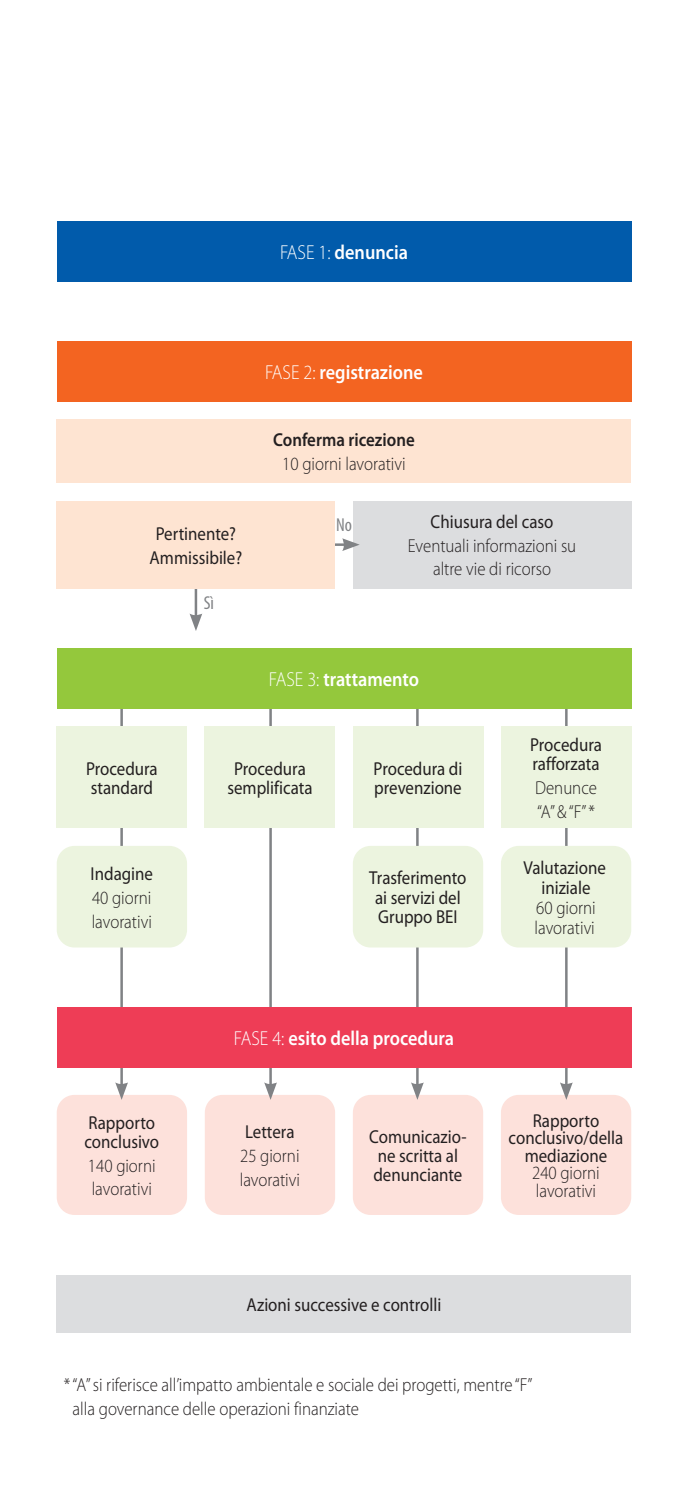
<style>
.page{position:relative;width:688px;height:1489px;background:#fff}
.page>*{position:absolute;margin:0;border:0;box-sizing:border-box;transform-origin:0 0}
.t1{font:600 20.25px "Myriad Pro";color:#fff;scale:.9 1}
.text_tableau{font:18.75px/19.2px "Myriad Pro";color:#231f20;scale:.9 1}
.text_tableau-2{font:300 18.75px/23.8px "Myriad Pro";color:#231f20;scale:.9 1}
.text_tableau-3{font:600 18.75px "Myriad Pro";color:#231f20;scale:.9 1}
.text_tableau-4{font:condensed 18.75px "Myriad Pro";color:#808285}
.s1{font-weight:300}
</style>
<div class="page">
<div style="left:57px;top:1275px;width:574px;height:57px;background:#dcdddf"></div>
<div style="left:57px;top:341px;width:574px;height:60px;background:#f36421"></div>
<div style="left:57px;top:419px;width:574px;height:64px;background:#fee4d2"></div>
<div style="left:353px;top:501px;width:278px;height:87px;background:#dcdddf"></div>
<div style="left:57px;top:221px;width:574px;height:60px;background:#015bab"></div>
<div style="left:57px;top:1094px;width:130px;height:120px;background:#fde1db;border-radius:18px"></div>
<div style="left:205px;top:1094px;width:130px;height:120px;background:#fde1db;border-radius:18px"></div>
<div style="left:353px;top:1094px;width:130px;height:120px;background:#fde1db;border-radius:18px"></div>
<div style="left:500px;top:1094px;width:131px;height:120px;background:#fde1db;border-radius:18px"></div>
<hr style="left:195px;top:558px;width:2px;height:59px;background:#808285">
<svg style="left:189px;top:613px;width:13px;height:18px"></svg>
<hr style="left:328px;top:543px;width:18px;height:3px;background:#808285">
<svg style="left:342px;top:538px;width:17px;height:13px"></svg>
<div style="left:57px;top:501px;width:278px;height:87px;background:#fee4d2"></div>
<hr style="left:120px;top:666px;width:3px;height:420px;background:#808285">
<svg style="left:115px;top:1082px;width:13px;height:17px"></svg>
<hr style="left:269px;top:666px;width:3px;height:420px;background:#808285">
<svg style="left:264px;top:1082px;width:13px;height:17px"></svg>
<hr style="left:416px;top:666px;width:2px;height:420px;background:#808285">
<svg style="left:411px;top:1082px;width:12px;height:17px"></svg>
<hr style="left:565px;top:666px;width:2px;height:420px;background:#808285">
<svg style="left:559px;top:1082px;width:13px;height:17px"></svg>
<div style="left:57px;top:648px;width:574px;height:60px;background:#94c83c"></div>
<div style="left:57px;top:726px;width:130px;height:102px;background:#ecf4df"></div>
<div style="left:57px;top:845px;width:130px;height:102px;background:#ecf4df;border-radius:18px"></div>
<div style="left:205px;top:726px;width:130px;height:102px;background:#ecf4df"></div>
<div style="left:353px;top:726px;width:130px;height:102px;background:#ecf4df"></div>
<div style="left:353px;top:845px;width:130px;height:102px;background:#ecf4df;border-radius:18px"></div>
<div style="left:500px;top:726px;width:131px;height:102px;background:#ecf4df"></div>
<div style="left:500px;top:845px;width:131px;height:102px;background:#ecf4df;border-radius:18px"></div>
<div style="left:57px;top:1007px;width:574px;height:60px;background:#ee3d56"></div>
<p class="t1" style="left:280px;top:241px;width:144px"><span class="s1">FASE 1:</span> denuncia</p>
<p class="t1" style="left:265px;top:361px;width:177px"><span class="s1">FASE 2:</span> registrazione</p>
<p class="text_tableau" style="left:156px;top:524px;width:91px">Pertinente?</p>
<p class="text_tableau" style="left:149px;top:548px;width:104px">Ammissibile?</p>
<p class="text_tableau-4" style="left:204px;top:593px;width:12px">Sì</p>
<p class="text_tableau-3" style="left:273px;top:429px;width:159px">Conferma ricezione</p>
<p class="text_tableau-2" style="left:282px;top:452px;width:138px">10 giorni lavorativi</p>
<p class="text_tableau-4" style="left:336px;top:515px;width:17px">No</p>
<p class="text_tableau" style="left:430px;top:512px;width:138px">Chiusura del caso</p>
<p class="text_tableau-2" style="left:407px;top:534px;width:188px;text-align:center">Eventuali informazioni su altre vie di ricorso</p>
<p class="t1" style="left:269px;top:668px;width:168px"><span class="s1">FASE 3:</span> trattamento</p>
<p class="text_tableau" style="left:86px;top:759px;width:81px">Procedura standard</p>
<p class="text_tableau" style="left:91px;top:864px;width:71px">Indagine</p>
<p class="text_tableau-2" style="left:92px;top:885px;width:68px">40 giorni lavorativi</p>
<p class="text_tableau" style="left:84px;top:1112px;width:85px">Rapporto conclusivo</p>
<p class="text_tableau-2" style="left:88px;top:1153px;width:77px">140 giorni lavorativi</p>
<p class="text_tableau" style="left:227px;top:759px;width:96px;text-align:center">Procedura semplificata</p>
<p class="text_tableau" style="left:373px;top:759px;width:100px">Procedura di prevenzione</p>
<p class="text_tableau" style="left:369px;top:868px;width:109px;text-align:center">Trasferimento ai servizi del<br>Gruppo BEI</p>
<p class="t1" style="left:234px;top:1027px;width:246px"><span class="s1">FASE 4:</span> esito della procedura</p>
<p class="text_tableau" style="left:245px;top:1122px;width:56px">Lettera</p>
<p class="text_tableau-2" style="left:240px;top:1144px;width:68px">25 giorni lavorativi</p>
<p class="text_tableau" style="left:369px;top:1127px;width:109px">Comunicazio&shy;ne scritta al denunciante</p>
<p class="text_tableau" style="left:246px;top:1295px;width:218px">Azioni successive e controlli</p>
<p class="text_tableau" style="left:530px;top:735px;width:81px">Procedura rafforzata</p>
<p class="text_tableau-2" style="left:535px;top:776px;width:70px">Denunce “A” &amp; “F” *</p>
<p class="text_tableau" style="left:523px;top:857px;width:93px;line-height:20px;text-align:center">Valutazione iniziale</p>
<p class="text_tableau-2" style="left:534px;top:897px;width:69px;line-height:20px">60 giorni lavorativi</p>
<p class="text_tableau" style="left:508px;top:1112px;width:129px;line-height:17.5px;text-align:center">Rapporto conclusivo/della mediazione</p>
<p class="text_tableau-2" style="left:532px;top:1164px;width:77px;line-height:17.5px">240 giorni lavorativi</p>
<p class="text_tableau-2" style="left:73px;top:1372px;width:512px;text-indent:-9px">* “A” si riferisce all’impatto ambientale e sociale dei progetti, mentre “F” alla governance delle operazioni finanziate</p>
</div>
